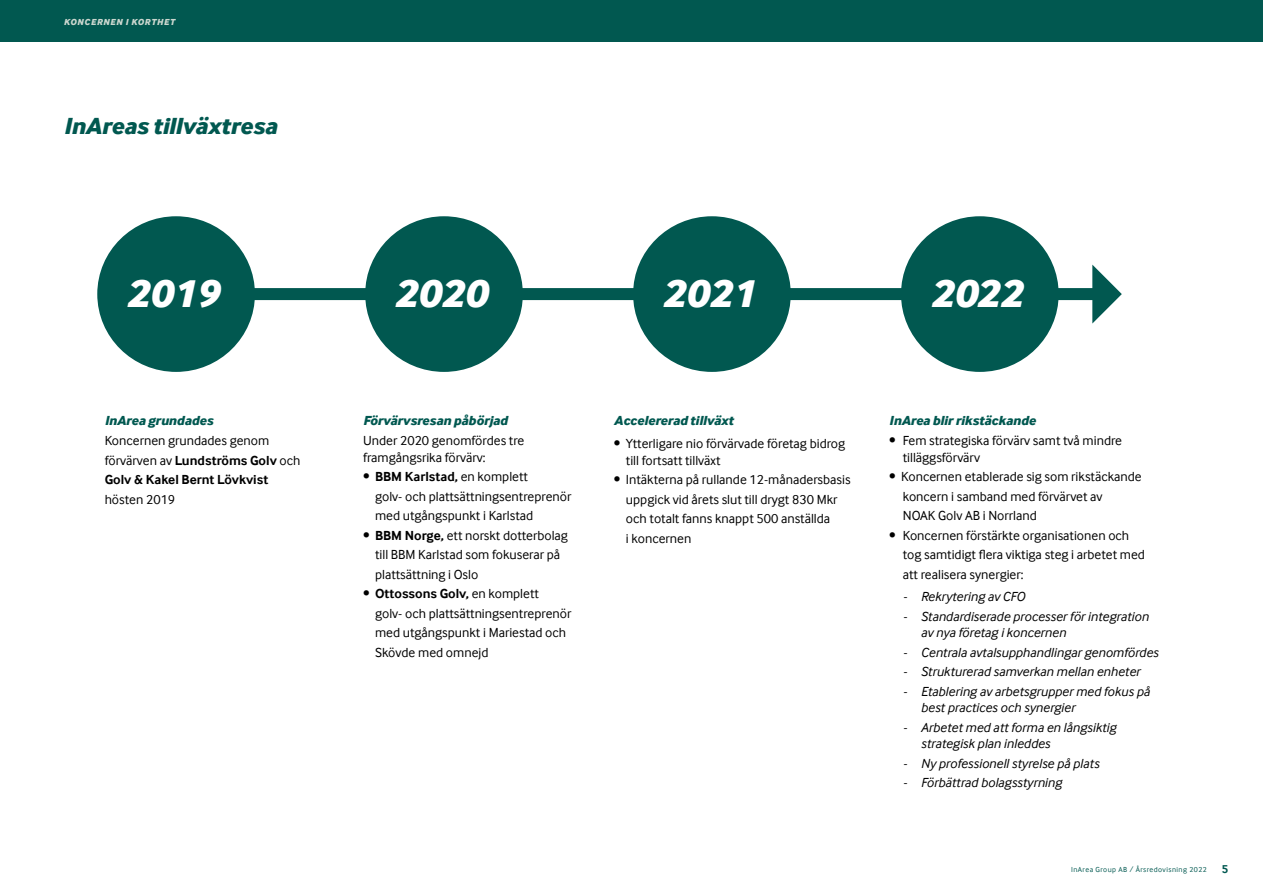
<style>
.page{position:relative;width:1263px;height:893px;background:#fff}
.page>*{position:absolute;margin:0;border:0;box-sizing:border-box;transform-origin:0 0}
.t1{font:italic 800 40.65px "Inter Face";color:#fff}
.InArea___Rubrik{font:italic 800 24px "Inter Face";color:#015850}
.InArea_brödtext{font:13.5px/19.5px "Inter Face";color:#000}
.InArea_brödtext-2{font:italic 13.5px/16.5px "Inter Face";color:#000}
.InArea_Mellanrub{font:italic 800 13.5px "Inter Face";color:#015850}
.InArea_brödtext-3{font:700 13.5px "Inter Face";color:#000}
.InArea_brödtext-4{font:italic 800 9px "Inter Face";letter-spacing:.08em;color:#ccd7cf}
.t2{font:7.5px "Inter Face";letter-spacing:.06em;color:#015850}
.s1{font-weight:700}
.s2{font-weight:400}
.s3{font-weight:700;font-size:12px}
</style>
<div class="page">
<div style="left:0;top:0;width:1263px;height:42px;background:#015850"></div>
<div style="left:230px;top:288px;width:864px;height:12px;background:#015850"></div>
<svg style="left:1092px;top:265px;width:30px;height:59px"></svg>
<div style="left:901px;top:216px;width:158px;height:156px;background:#015850;border-radius:50%"></div>
<div style="left:633px;top:216px;width:158px;height:156px;background:#015850;border-radius:50%"></div>
<div style="left:97px;top:216px;width:158px;height:156px;background:#015850;border-radius:50%"></div>
<div style="left:365px;top:216px;width:158px;height:156px;background:#015850;border-radius:50%"></div>
<p class="InArea_brödtext-4" style="left:64px;top:16px;width:112px">KONCERNEN I KORTHET</p>
<p class="InArea___Rubrik" style="left:64px;top:111px;width:215px">InAreas tillväxtresa</p>
<p class="t1" style="left:126px;top:268px;width:95px">2019</p>
<p class="t1" style="left:394px;top:268px;width:95px">2020</p>
<p class="t1" style="left:662px;top:268px;width:95px">2021</p>
<p class="t1" style="left:930px;top:268px;width:94px">2022</p>
<p class="InArea_Mellanrub" style="left:105px;top:412px;width:110px">InArea grundades</p>
<p class="InArea_brödtext" style="left:105px;top:431px;width:166px">Koncernen grundades genom</p>
<p class="InArea_brödtext" style="left:105px;top:451px;width:197px">förvärven av <span class="s1">Lundströms Golv</span> och</p>
<p class="InArea_brödtext-3" style="left:105px;top:472px;width:165px">Golv &amp; Kakel Bernt Lövkvist</p>
<p class="InArea_brödtext" style="left:105px;top:490px;width:72px">hösten 2019</p>
<p class="InArea_Mellanrub" style="left:363px;top:412px;width:146px">Förvärvsresan påbörjad</p>
<p class="InArea_brödtext" style="left:363px;top:431px;width:163px">Under 2020 genomfördes tre</p>
<p class="InArea_brödtext" style="left:363px;top:448px;width:124px">framgångsrika förvärv:</p>
<p class="InArea_brödtext-3" style="left:363px;top:469px;width:166px"><span class="s2">•</span> BBM Karlstad, <span class="s2">en komplett</span></p>
<p class="InArea_brödtext" style="left:375px;top:487px;width:198px">golv- och plattsättningsentreprenör</p>
<p class="InArea_brödtext" style="left:375px;top:506px;width:160px">med utgångspunkt i Karlstad</p>
<p class="InArea_brödtext" style="left:363px;top:526px;width:206px">• <span class="s1">BBM Norge,</span> ett norskt dotterbolag</p>
<p class="InArea_brödtext" style="left:375px;top:545px;width:187px">till BBM Karlstad som fokuserar på</p>
<p class="InArea_brödtext" style="left:375px;top:565px;width:105px">plattsättning i Oslo</p>
<p class="InArea_brödtext-3" style="left:363px;top:586px;width:177px"><span class="s2">•</span> Ottossons Golv, <span class="s2">en komplett</span></p>
<p class="InArea_brödtext" style="left:375px;top:604px;width:198px">golv- och plattsättningsentreprenör med utgångspunkt i Mariestad och<br>Skövde med omnejd</p>
<p class="InArea_Mellanrub" style="left:614px;top:412px;width:121px">Accelererad tillväxt</p>
<p class="InArea_brödtext" style="left:614px;top:434px;width:233px">• Ytterligare nio förvärvade företag bidrog</p>
<p class="InArea_brödtext" style="left:626px;top:451px;width:96px">till fortsatt tillväxt</p>
<p class="InArea_brödtext" style="left:614px;top:470px;width:238px">• Intäkterna på rullande 12-månadersbasis</p>
<p class="InArea_brödtext" style="left:626px;top:490px;width:213px">uppgick vid årets slut till drygt 830 Mkr</p>
<p class="InArea_brödtext" style="left:626px;top:509px;width:206px">och totalt fanns knappt 500 anställda</p>
<p class="InArea_brödtext" style="left:626px;top:529px;width:67px">i koncernen</p>
<p class="InArea_Mellanrub" style="left:889px;top:412px;width:148px">InArea blir rikstäckande</p>
<p class="InArea_brödtext" style="left:889px;top:431px;width:234px">• Fem strategiska förvärv samt två mindre</p>
<p class="InArea_brödtext" style="left:903px;top:448px;width:79px">tilläggsförvärv</p>
<p class="InArea_brödtext" style="left:889px;top:467px;width:254px">• Koncernen etablerade sig som rikstäckande</p>
<p class="InArea_brödtext" style="left:903px;top:487px;width:201px">koncern i samband med förvärvet av</p>
<p class="InArea_brödtext" style="left:903px;top:506px;width:136px">NOAK Golv AB i Norrland</p>
<p class="InArea_brödtext" style="left:889px;top:526px;width:241px">• Koncernen förstärkte organisationen och</p>
<p class="InArea_brödtext" style="left:903px;top:545px;width:244px">tog samtidigt flera viktiga steg i arbetet med</p>
<p class="InArea_brödtext" style="left:903px;top:565px;width:122px">att realisera synergier:</p>
<p class="InArea_brödtext-2" style="left:903px;top:589px;width:124px">- Rekrytering av CFO</p>
<p class="InArea_brödtext-2" style="left:903px;top:608px;width:247px">- Standardiserade processer för integration</p>
<p class="InArea_brödtext-2" style="left:921px;top:625px;width:147px">av nya företag i koncernen</p>
<p class="InArea_brödtext-2" style="left:903px;top:644px;width:257px">- Centrala avtalsupphandlingar genomfördes</p>
<p class="InArea_brödtext-2" style="left:903px;top:664px;width:239px">- Strukturerad samverkan mellan enheter</p>
<p class="InArea_brödtext-2" style="left:921px;top:683px;width:231px;text-indent:-18px">- Etablering av arbetsgrupper med fokus på best practices och synergier</p>
<p class="InArea_brödtext-2" style="left:903px;top:719px;width:215px">- Arbetet med att forma en långsiktig</p>
<p class="InArea_brödtext-2" style="left:921px;top:736px;width:131px">strategisk plan inleddes</p>
<p class="InArea_brödtext-2" style="left:903px;top:755px;width:198px">- Ny professionell styrelse på plats</p>
<p class="InArea_brödtext-2" style="left:903px;top:775px;width:161px">- Förbättrad bolagsstyrning</p>
<p class="t2" style="left:1071px;top:865px;width:159px">InArea Group AB / Årsredovisning 2022 <span class="s3">5</span></p>
</div>
